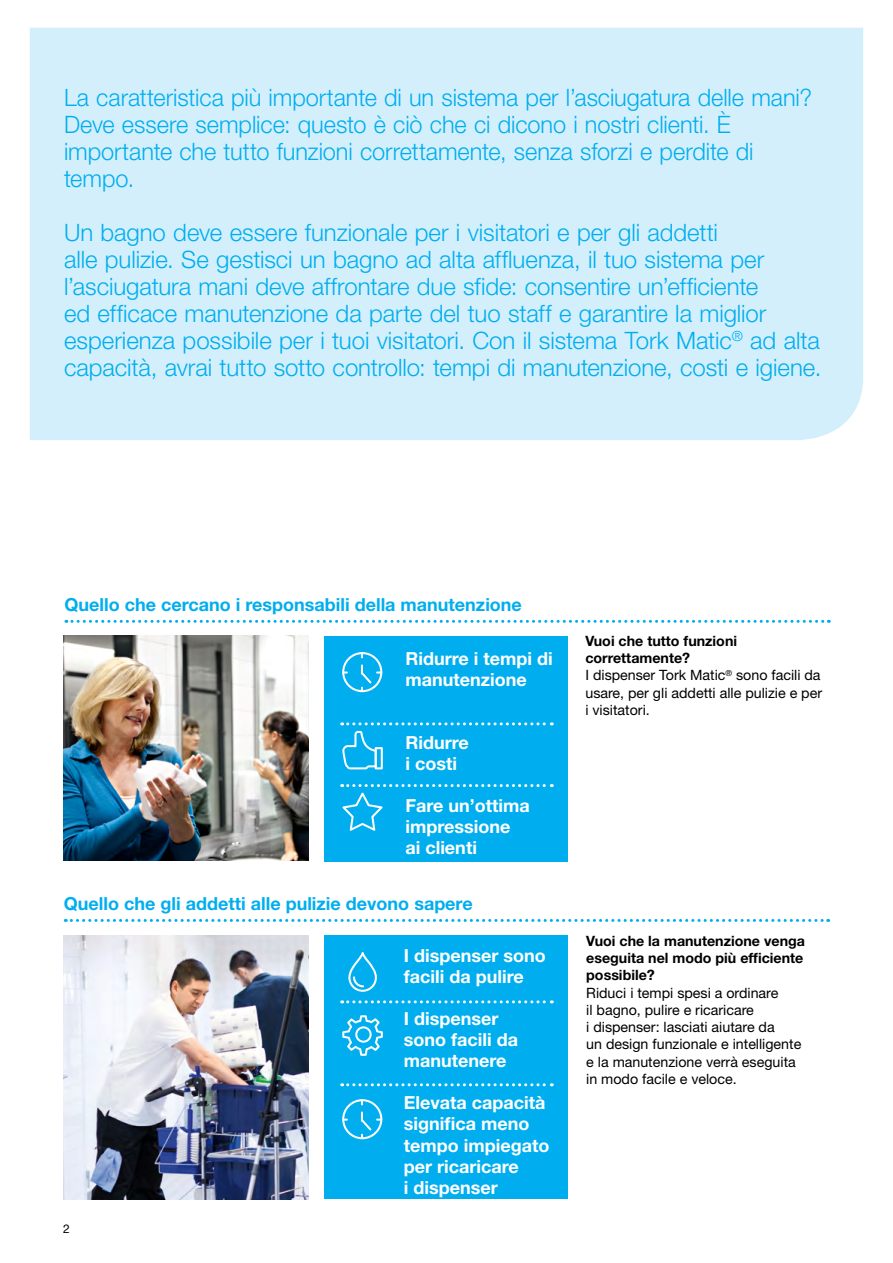
<style>
.page{position:relative;width:893px;height:1263px;background:#fff}
.page>*{position:absolute;margin:0;border:0;box-sizing:border-box;transform-origin:0 0}
.t1{font:300 24px/27px "Helvetica Neue LT Std";letter-spacing:-.005em;color:#00aeef}
.t2{font:700 18px/21px "Helvetica Neue LT Std";color:#fff}
.t3{font:700 18px "Helvetica Neue LT Std";color:#00aeef}
.t4{font:14.25px/17.2px "Helvetica Neue LT Std";color:#000}
.t5{font:700 14.25px/17.2px "Helvetica Neue LT Std";color:#000;text-align:justify}
.t6{font:12px "Helvetica Neue LT Std";color:#000}
.s1{font-weight:700}
</style>
<div class="page">
<img style="left:64px;top:935px;width:244px;height:264px">
<div style="left:325px;top:636px;width:243px;height:226px;background:#00aeef"></div>
<img style="left:64px;top:636px;width:245px;height:225px">
<div style="left:325px;top:935px;width:243px;height:264px;background:#00aeef"></div>
<div style="left:30px;top:28px;width:833px;height:412px;background:#d4effc"></div>
<svg style="left:65px;top:919px;width:764px;height:3px"></svg>
<svg style="left:66px;top:620px;width:763px;height:3px"></svg>
<svg style="left:342px;top:722px;width:210px;height:3px"></svg>
<svg style="left:342px;top:784px;width:210px;height:47px"></svg>
<svg style="left:342px;top:731px;width:41px;height:38px"></svg>
<svg style="left:342px;top:652px;width:40px;height:40px"></svg>
<svg style="left:342px;top:1000px;width:210px;height:3px"></svg>
<svg style="left:342px;top:1083px;width:210px;height:3px"></svg>
<svg style="left:342px;top:1015px;width:41px;height:41px"></svg>
<svg style="left:342px;top:1099px;width:40px;height:40px"></svg>
<svg style="left:348px;top:952px;width:29px;height:40px"></svg>
<p class="t1" style="left:64px;top:84px;width:749px">La caratteristica più importante di un sistema per l’asciugatura delle mani?<br>Deve essere semplice: questo è ciò che ci dicono i nostri clienti. È importante che tutto funzioni correttamente, senza sforzi e perdite di tempo.</p>
<p class="t1" style="left:64px;top:219px;width:759px">Un bagno deve essere funzionale per i visitatori e per gli addetti<br>alle pulizie. Se gestisci un bagno ad alta affluenza, il tuo sistema per l’asciugatura mani deve affrontare due sfide: consentire un’efficiente<br>ed efficace manutenzione da parte del tuo staff e garantire la miglior esperienza possibile per i tuoi visitatori. Con il sistema Tork Matic<sup>®</sup> ad alta capacità, avrai tutto sotto controllo: tempi di manutenzione, costi e igiene.</p>
<p class="t3" style="left:64px;top:594px;width:459px">Quello che cercano i responsabili della manutenzione</p>
<p class="t2" style="left:405px;top:648px;width:149px">Ridurre i tempi di manutenzione</p>
<p class="t2" style="left:405px;top:732px;width:65px">Ridurre i costi</p>
<p class="t2" style="left:405px;top:795px;width:126px">Fare un’ottima impressione ai clienti</p>
<p class="t3" style="left:64px;top:893px;width:410px">Quello che gli addetti alle pulizie devono sapere</p>
<p class="t6" style="left:63px;top:1222px;width:8px">2</p>
<p class="t2" style="left:404px;top:945px;width:143px">I dispenser sono facili da pulire</p>
<p class="t2" style="left:404px;top:1008px;width:116px">I dispenser sono facili da manutenere</p>
<p class="t2" style="left:404px;top:1092px;width:147px">Elevata capacità significa meno tempo impiegato per ricaricare<br>i dispenser</p>
<p class="t4" style="left:585px;top:632px;width:238px"><span class="s1">Vuoi che tutto funzioni correttamente?<br></span>I dispenser Tork Matic<sup>®</sup> sono facili da usare, per gli addetti alle pulizie e per i visitatori.</p>
<p class="t5" style="left:586px;top:932px;width:220px">Vuoi che la manutenzione venga eseguita nel modo più efficiente possibile?</p>
<p class="t4" style="left:586px;top:983px;width:217px">Riduci i tempi spesi a ordinare<br>il bagno, pulire e ricaricare<br>i dispenser: lasciati aiutare da<br>un design funzionale e intelligente e la manutenzione verrà eseguita in modo facile e veloce.</p>
</div>
